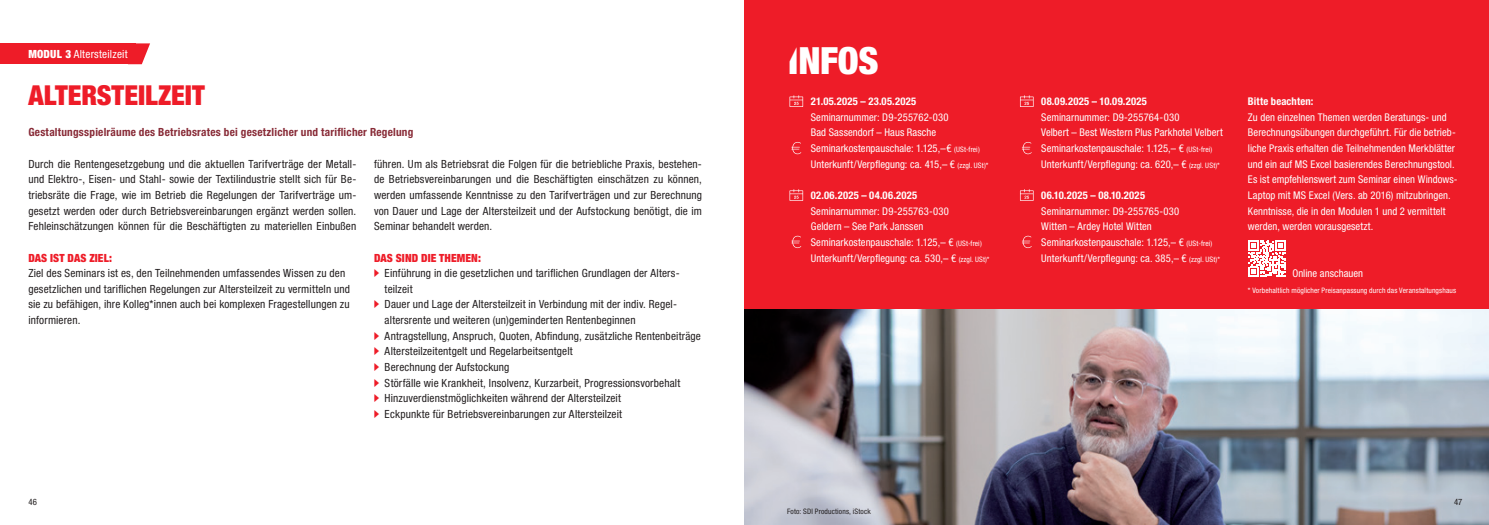
<style>
.page{position:relative;width:1489px;height:525px;background:#fff}
.page>*{position:absolute;margin:0;border:0;box-sizing:border-box;transform-origin:0 0}
.Infobox_INFOS_26{font:900 condensed 37.5px "Helvetica Neue LT Pro";color:#fff}
.Headline_Seminar{font:900 condensed 27.5px "Helvetica Neue LT Pro";color:#ee1c28}
.Fließtext_schwarz{font:condensed 11.25px/15.6px "Helvetica Neue LT Pro";letter-spacing:.015em;color:#231f20;text-align:justify}
.Aufzählung{font:condensed 11.25px/15.6px "Helvetica Neue LT Pro";letter-spacing:.01em;color:#231f20}
.Subline{font:700 condensed 11.25px "Helvetica Neue LT Pro";letter-spacing:.02em;color:#882b37}
.Headline_Aufzählung{font:900 condensed 11.25px "Helvetica Neue LT Pro";letter-spacing:.01em;color:#ee1c28}
.Rubriktitel_rot{font:condensed 11.25px "Helvetica Neue LT Pro";letter-spacing:.02em;color:#fff}
.Infobox_Fließtext{font:condensed 10.62px/15.6px "Helvetica Neue LT Pro";letter-spacing:.005em;color:#fff}
.Infobox_Headline{font:700 condensed 10.62px "Helvetica Neue LT Pro";letter-spacing:.025em;color:#fff}
.Paginierung_schwarz{font:condensed 8.75px "Helvetica Neue LT Pro";color:#231f20}
.Infobox_Fußzeile{font:condensed 7.5px "Helvetica Neue LT Pro";letter-spacing:.015em;color:#fff}
.Bildnachweis_schwarz{font:condensed 7.5px "Helvetica Neue LT Pro";letter-spacing:.02em;color:#231f20}
.s1{font-weight:900}
.s2{font-family:"Helvetica DGBCUT Blk Cond";font-stretch:normal;color:#ee1c28}
.s3{font-family:"Helvetica DGBCUT Blk Cond";font-weight:400;font-stretch:normal}
.s4{font-size:7.5px}
</style>
<div class="page">
<img style="left:744px;top:308px;width:744px;height:216px">
<div style="left:744px;top:0;width:744px;height:308px;background:#ee1c28"></div>
<svg style="left:789px;top:95px;width:14px;height:12px"></svg>
<svg style="left:791px;top:142px;width:10px;height:12px"></svg>
<svg style="left:789px;top:189px;width:14px;height:12px"></svg>
<svg style="left:791px;top:236px;width:10px;height:12px"></svg>
<svg style="left:1020px;top:95px;width:13px;height:12px"></svg>
<svg style="left:1022px;top:142px;width:9px;height:12px"></svg>
<svg style="left:1020px;top:189px;width:13px;height:12px"></svg>
<svg style="left:1022px;top:236px;width:9px;height:12px"></svg>
<svg style="left:1248px;top:240px;width:37px;height:37px"></svg>
<div style="left:0;top:43px;width:136px;height:21px;background:#ee1c28"></div>
<svg style="left:136px;top:43px;width:14px;height:21px"></svg>
<p class="Rubriktitel_rot" style="left:28px;top:48px;width:101px"><span class="s1">MODUL 3</span> Altersteilzeit</p>
<p class="Headline_Seminar" style="left:28px;top:78px;width:178px">ALTERSTEILZEIT</p>
<p class="Subline" style="left:28px;top:125px;width:386px">Gestaltungsspielräume des Betriebsrates bei gesetzlicher und tariflicher Regelung</p>
<p class="Fließtext_schwarz" style="left:28px;top:156px;width:329px">Durch die Rentengesetzgebung und die aktuellen Tarifverträge der Metall&shy;und Elektro-, Eisen- und Stahl- sowie der Textilindustrie stellt sich für Be&shy;triebsräte die Frage, wie im Betrieb die Regelungen der Tarifverträge um&shy;gesetzt werden oder durch Betriebsvereinbarungen ergänzt werden sollen.<br>Fehleinschätzungen können für die Beschäftigten zu materiellen Einbußen</p>
<p class="Fließtext_schwarz" style="left:374px;top:156px;width:329px">führen. Um als Betriebsrat die Folgen für die betriebliche Praxis, bestehen&shy;de Betriebsvereinbarungen und die Beschäftigten einschätzen zu können, werden umfassende Kenntnisse zu den Tarifverträgen und zur Berechnung von Dauer und Lage der Altersteilzeit und der Aufstockung benötigt, die im Seminar behandelt werden.</p>
<p class="Headline_Aufzählung" style="left:28px;top:250px;width:85px">DAS IST DAS ZIEL:</p>
<p class="Aufzählung" style="left:28px;top:265px;width:323px">Ziel des Seminars ist es, den Teilnehmenden umfassendes Wissen zu den gesetzlichen und tariflichen Regelungen zur Altersteilzeit zu vermitteln und sie zu befähigen, ihre Kolleg*innen auch bei komplexen Fragestellungen zu informieren.</p>
<p class="Headline_Aufzählung" style="left:374px;top:250px;width:108px">DAS SIND DIE THEMEN:</p>
<p class="Fließtext_schwarz" style="left:384px;top:265px;width:295px;text-indent:-11px"><span class="s2">-</span> Einführung in die gesetzlichen und tariflichen Grundlagen der Alters&shy;teilzeit</p>
<p class="Fließtext_schwarz" style="left:384px;top:296px;width:292px;text-indent:-11px"><span class="s2">-</span> Dauer und Lage der Altersteilzeit in Verbindung mit der indiv. Regel&shy;altersrente und weiteren (un)geminderten Rentenbeginnen</p>
<p class="Fließtext_schwarz" style="left:374px;top:328px;width:328px"><span class="s2">-</span> Antragstellung, Anspruch, Quoten, Abfindung, zusätzliche Rentenbeiträge</p>
<p class="Fließtext_schwarz" style="left:374px;top:343px;width:200px"><span class="s2">-</span> Altersteilzeitentgelt und Regelarbeitsentgelt</p>
<p class="Fließtext_schwarz" style="left:374px;top:359px;width:137px"><span class="s2">-</span> Berechnung der Aufstockung</p>
<p class="Fließtext_schwarz" style="left:374px;top:374px;width:308px"><span class="s2">-</span> Störfälle wie Krankheit, Insolvenz, Kurzarbeit, Progressionsvorbehalt</p>
<p class="Fließtext_schwarz" style="left:374px;top:390px;width:248px"><span class="s2">-</span> Hinzuverdienstmöglichkeiten während der Altersteilzeit</p>
<p class="Fließtext_schwarz" style="left:374px;top:406px;width:250px"><span class="s2">-</span> Eckpunkte für Betriebsvereinbarungen zur Altersteilzeit</p>
<p class="Infobox_INFOS_26" style="left:787px;top:37px;width:93px"><span class="s3">I</span>NFOS</p>
<p class="Infobox_Headline" style="left:810px;top:95px;width:107px">21.05.2025 – 23.05.2025</p>
<p class="Infobox_Fließtext" style="left:810px;top:109px;width:139px">Seminarnummer: D9-255762-030</p>
<p class="Infobox_Fließtext" style="left:810px;top:125px;width:127px">Bad Sassendorf – Haus Rasche</p>
<p class="Infobox_Fließtext" style="left:810px;top:140px;width:170px">Seminarkostenpauschale: 1.125,–€ <span class="s4">(USt-frei)</span></p>
<p class="Infobox_Fließtext" style="left:810px;top:156px;width:179px">Unterkunft/Verpflegung: ca. 415,– € <span class="s4">(zzgl. USt)*</span></p>
<p class="Infobox_Headline" style="left:810px;top:189px;width:108px">02.06.2025 – 04.06.2025</p>
<p class="Infobox_Fließtext" style="left:810px;top:203px;width:140px">Seminarnummer: D9-255763-030</p>
<p class="Infobox_Fließtext" style="left:810px;top:218px;width:114px">Geldern – See Park Janssen</p>
<p class="Infobox_Fließtext" style="left:810px;top:234px;width:172px">Seminarkostenpauschale: 1.125,– € <span class="s4">(USt-frei)</span></p>
<p class="Infobox_Fließtext" style="left:810px;top:250px;width:180px">Unterkunft/Verpflegung: ca. 530,– € <span class="s4">(zzgl. USt)*</span></p>
<p class="Infobox_Headline" style="left:1041px;top:95px;width:107px">08.09.2025 – 10.09.2025</p>
<p class="Infobox_Fließtext" style="left:1041px;top:109px;width:140px">Seminarnummer: D9-255764-030</p>
<p class="Infobox_Fließtext" style="left:1041px;top:125px;width:183px">Velbert – Best Western Plus Parkhotel Velbert</p>
<p class="Infobox_Fließtext" style="left:1041px;top:140px;width:172px">Seminarkostenpauschale: 1.125,– € <span class="s4">(USt-frei)</span></p>
<p class="Infobox_Fließtext" style="left:1041px;top:156px;width:180px">Unterkunft/Verpflegung: ca. 620,– € <span class="s4">(zzgl. USt)*</span></p>
<p class="Infobox_Headline" style="left:1041px;top:189px;width:105px">06.10.2025 – 08.10.2025</p>
<p class="Infobox_Fließtext" style="left:1041px;top:203px;width:140px">Seminarnummer: D9-255765-030</p>
<p class="Infobox_Fließtext" style="left:1041px;top:218px;width:112px">Witten – Ardey Hotel Witten</p>
<p class="Infobox_Fließtext" style="left:1041px;top:234px;width:172px">Seminarkostenpauschale: 1.125,– € <span class="s4">(USt-frei)</span></p>
<p class="Infobox_Fließtext" style="left:1041px;top:250px;width:180px">Unterkunft/Verpflegung: ca. 385,– € <span class="s4">(zzgl. USt)*</span></p>
<p class="Infobox_Headline" style="left:1247px;top:95px;width:67px">Bitte beachten:</p>
<p class="Infobox_Fließtext" style="left:1247px;top:109px;width:211px">Zu den einzelnen Themen werden Beratungs- und Berechnungsübungen durchgeführt. Für die betrieb&shy;liche Praxis erhalten die Teilnehmenden Merkblätter und ein auf MS Excel basierendes Berechnungstool.<br>Es ist empfehlenswert zum Seminar einen Windows-Laptop mit MS Excel (Vers. ab 2016) mitzubringen.<br>Kenntnisse, die in den Modulen 1 und 2 vermittelt werden, werden vorausgesetzt.</p>
<p class="Infobox_Fließtext" style="left:1292px;top:265px;width:72px">Online anschauen</p>
<p class="Infobox_Fußzeile" style="left:1247px;top:286px;width:210px">* Vorbehaltlich möglicher Preisanpassung durch das Veranstaltungshaus</p>
<p class="Paginierung_schwarz" style="left:28px;top:497px;width:10px">46</p>
<p class="Paginierung_schwarz" style="left:1453px;top:497px;width:10px">47</p>
<p class="Bildnachweis_schwarz" style="left:787px;top:507px;width:85px">Foto: SDI Productions, iStock</p>
</div>
